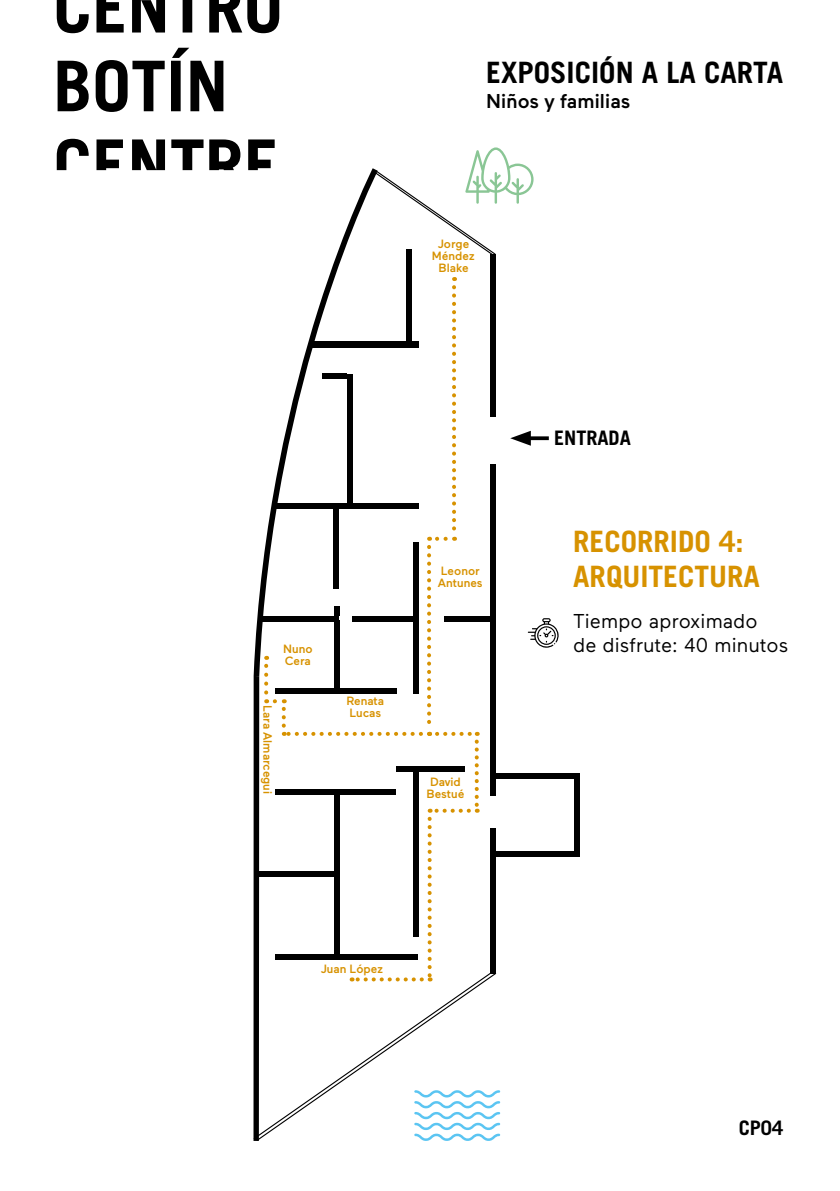
<style>
.page{position:relative;width:840px;height:1191px;background:#fff}
.page>*{position:absolute;margin:0;border:0;box-sizing:border-box;transform-origin:0 0}
.t1{font:700 29.4px/35.4px "Trade Gothic LT Std";color:#d79200}
.t2{font:700 29.4px "Trade Gothic LT Std";color:#000}
.t3{font:20px/24px "Maax";color:#000}
.t4{font:500 20px "Maax";color:#000}
.t5{font:700 20px "Trade Gothic LT Std";color:#000}
.t6{font:500 12px/12px "Maax";color:#d79200}
</style>
<div class="page">
<svg style="left:259px;top:257px;width:237px;height:716px"></svg>
<div style="left:494px;top:773px;width:85px;height:5px;background:#000"></div>
<div style="left:494px;top:851px;width:85px;height:5px;background:#000"></div>
<div style="left:574px;top:773px;width:5px;height:82px;background:#000"></div>
<div style="left:259px;top:871px;width:75px;height:6px;background:#000"></div>
<svg style="left:259px;top:973px;width:237px;height:167px"></svg>
<div style="left:280px;top:954px;width:138px;height:5px;background:#000"></div>
<div style="left:490px;top:828px;width:5px;height:145px;background:#000"></div>
<svg style="left:275px;top:954px;width:5px;height:5px"></svg>
<div style="left:443px;top:616px;width:47px;height:5px;background:#000"></div>
<div style="left:418px;top:766px;width:47px;height:6px;background:#000"></div>
<div style="left:395px;top:766px;width:23px;height:6px;background:#000"></div>
<div style="left:334px;top:620px;width:5px;height:73px;background:#000"></div>
<div style="left:360px;top:616px;width:54px;height:5px;background:#000"></div>
<div style="left:490px;top:464px;width:5px;height:331px;background:#000"></div>
<div style="left:253px;top:676px;width:6px;height:465px;background:#000"></div>
<div style="left:406px;top:249px;width:5px;height:92px;background:#000"></div>
<div style="left:311px;top:341px;width:107px;height:6px;background:#000"></div>
<div style="left:490px;top:254px;width:5px;height:162px;background:#000"></div>
<svg style="left:253px;top:168px;width:124px;height:508px"></svg>
<div style="left:413px;top:542px;width:5px;height:151px;background:#000"></div>
<div style="left:361px;top:503px;width:57px;height:6px;background:#000"></div>
<div style="left:334px;top:794px;width:5px;height:160px;background:#000"></div>
<div style="left:333px;top:507px;width:6px;height:81px;background:#000"></div>
<div style="left:339px;top:688px;width:52px;height:5px;background:#000"></div>
<div style="left:280px;top:688px;width:54px;height:5px;background:#000"></div>
<div style="left:334px;top:789px;width:61px;height:5px;background:#000"></div>
<div style="left:280px;top:789px;width:54px;height:5px;background:#000"></div>
<div style="left:413px;top:772px;width:5px;height:164px;background:#000"></div>
<svg style="left:275px;top:688px;width:5px;height:5px"></svg>
<svg style="left:275px;top:789px;width:5px;height:5px"></svg>
<svg style="left:391px;top:688px;width:6px;height:5px"></svg>
<div style="left:352px;top:616px;width:8px;height:5px;background:#000"></div>
<div style="left:334px;top:606px;width:5px;height:10px;background:#000"></div>
<svg style="left:57px;top:0;width:222px;height:170px"></svg>
<svg style="left:414px;top:1090px;width:86px;height:51px"></svg>
<svg style="left:530px;top:436px;width:18px;height:4px"></svg>
<svg style="left:510px;top:431px;width:20px;height:15px"></svg>
<svg style="left:452px;top:287px;width:4px;height:254px"></svg>
<svg style="left:429px;top:537px;width:16px;height:4px"></svg>
<svg style="left:283px;top:732px;width:138px;height:4px"></svg>
<svg style="left:281px;top:699px;width:4px;height:26px"></svg>
<svg style="left:266px;top:699px;width:9px;height:4px"></svg>
<svg style="left:264px;top:656px;width:4px;height:36px"></svg>
<svg style="left:427px;top:547px;width:51px;height:265px"></svg>
<svg style="left:427px;top:818px;width:4px;height:163px"></svg>
<svg style="left:351px;top:977px;width:70px;height:4px"></svg>
<svg style="left:527px;top:618px;width:31px;height:29px"></svg>
<svg style="left:375px;top:147px;width:158px;height:110px"></svg>
<h1 class="t2" style="left:486px;top:55px;width:298px">EXPOSICIÓN A LA CARTA</h1>
<h2 class="t4" style="left:486px;top:90px;width:145px">Niños y familias</h2>
<p class="t6" style="left:431px;top:238px;width:45px;text-align:center">Jorge<br>Méndez<br>Blake</p>
<p class="t6" style="left:283px;top:642px;width:31px">Nuno<br>Cera</p>
<p class="t6" style="left:273px;top:705px;width:91px;rotate:90deg">Lara Almarcegui</p>
<p class="t6" style="left:346px;top:695px;width:39px">Renata<br>Lucas</p>
<p class="t6" style="left:437px;top:565px;width:46px">Leonor<br>Antunes</p>
<p class="t6" style="left:426px;top:776px;width:39px">David<br>Bestué</p>
<h2 class="t5" style="left:553px;top:426px;width:78px">ENTRADA</h2>
<h1 class="t1" style="left:573px;top:523px;width:188px">RECORRIDO 4:<br>ARQUITECTURA</h1>
<h2 class="t3" style="left:573px;top:609px;width:216px">Tiempo aproximado<br>de disfrute: 40 minutos</h2>
<p class="t6" style="left:320px;top:962px;width:64px">Juan López</p>
<h2 class="t5" style="left:738px;top:1115px;width:46px">CP04</h2>
</div>
